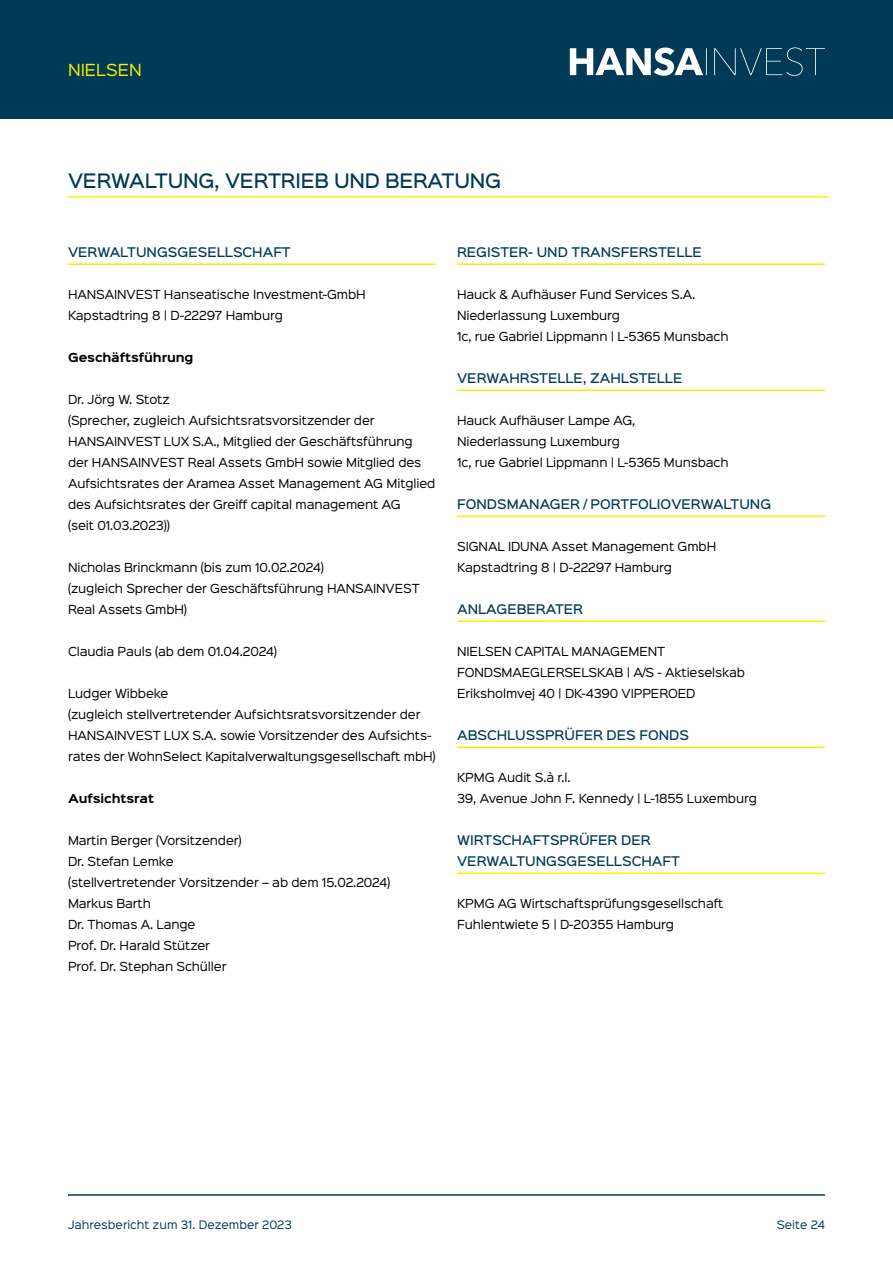
<style>
.page{position:relative;width:893px;height:1263px;background:#fff}
.page>*{position:absolute;margin:0;border:0;box-sizing:border-box;transform-origin:0 0}
.t1{font:500 18px "Sinkin Sans 500";letter-spacing:-.01em;color:#003a56}
.t2{font:15px "Sinkin Sans 400";color:#ffed00}
.t3{font:500 12px/21px "Sinkin Sans 500";color:#003a56}
.t4{font:11.25px/21px "Sinkin Sans 400";letter-spacing:-.01em;color:#000}
.t5{font:700 11.25px "Sinkin Sans 700";letter-spacing:-.01em;color:#000}
.t6{font:10.5px "Sinkin Sans 400";color:#003a56}
</style>
<div class="page">
<div style="left:0;top:0;width:893px;height:119px;background:#003a56"></div>
<svg style="left:570px;top:47px;width:255px;height:29px"></svg>
<hr style="left:68px;top:1194px;width:757px;height:2px;background:#003a56">
<hr style="left:68px;top:196px;width:761px;height:2px;background:#ffed00">
<hr style="left:68px;top:263px;width:368px;height:2px;background:#ffed00">
<hr style="left:457px;top:263px;width:368px;height:2px;background:#ffed00">
<hr style="left:457px;top:389px;width:368px;height:2px;background:#ffed00">
<hr style="left:457px;top:515px;width:368px;height:2px;background:#ffed00">
<hr style="left:457px;top:620px;width:368px;height:2px;background:#ffed00">
<hr style="left:457px;top:746px;width:368px;height:2px;background:#ffed00">
<hr style="left:457px;top:872px;width:368px;height:2px;background:#ffed00">
<h2 class="t2" style="left:68px;top:57px;width:75px">NIELSEN</h2>
<h1 class="t1" style="left:68px;top:165px;width:435px">VERWALTUNG, VERTRIEB UND BERATUNG</h1>
<p class="t3" style="left:68px;top:241px;width:224px">VERWALTUNGSGESELLSCHAFT</p>
<p class="t4" style="left:68px;top:283px;width:299px">HANSAINVEST Hanseatische Investment-GmbH<br>Kapstadtring 8 | D-22297 Hamburg</p>
<p class="t5" style="left:68px;top:352px;width:127px">Geschäftsführung</p>
<p class="t4" style="left:68px;top:388px;width:369px">Dr. Jörg W. Stotz<br>(Sprecher, zugleich Aufsichtsratsvorsitzender der HANSAINVEST LUX S.A., Mitglied der Geschäftsführung der HANSAINVEST Real Assets GmbH sowie Mitglied des Aufsichtsrates der Aramea Asset Management AG Mitglied des Aufsichtsrates der Greiff capital management AG<br>(seit 01.03.2023))</p>
<p class="t4" style="left:68px;top:556px;width:353px">Nicholas Brinckmann (bis zum 10.02.2024)<br>(zugleich Sprecher der Geschäftsführung HANSAINVEST<br>Real Assets GmbH)</p>
<p class="t4" style="left:68px;top:640px;width:210px">Claudia Pauls (ab dem 01.04.2024)</p>
<p class="t4" style="left:68px;top:682px;width:369px">Ludger Wibbeke<br>(zugleich stellvertretender Aufsichtsratsvorsitzender der HANSAINVEST LUX S.A. sowie Vorsitzender des Aufsichts&shy;rates der WohnSelect Kapitalverwaltungsgesellschaft mbH)</p>
<p class="t5" style="left:68px;top:793px;width:88px">Aufsichtsrat</p>
<p class="t4" style="left:68px;top:829px;width:324px">Martin Berger (Vorsitzender)<br>Dr. Stefan Lemke<br>(stellvertretender Vorsitzender – ab dem 15.02.2024)<br>Markus Barth<br>Dr. Thomas A. Lange<br>Prof. Dr. Harald Stützer<br>Prof. Dr. Stephan Schüller</p>
<p class="t3" style="left:457px;top:241px;width:246px">REGISTER- UND TRANSFERSTELLE</p>
<p class="t4" style="left:457px;top:283px;width:273px">Hauck &amp; Aufhäuser Fund Services S.A.<br>Niederlassung Luxemburg<br>1c, rue Gabriel Lippmann | L-5365 Munsbach</p>
<p class="t3" style="left:457px;top:367px;width:227px">VERWAHRSTELLE, ZAHLSTELLE</p>
<p class="t4" style="left:457px;top:409px;width:273px">Hauck Aufhäuser Lampe AG,<br>Niederlassung Luxemburg<br>1c, rue Gabriel Lippmann | L-5365 Munsbach</p>
<p class="t3" style="left:457px;top:493px;width:316px">FONDSMANAGER / PORTFOLIOVERWALTUNG</p>
<p class="t4" style="left:457px;top:535px;width:261px">SIGNAL IDUNA Asset Management GmbH<br>Kapstadtring 8 | D-22297 Hamburg</p>
<p class="t3" style="left:457px;top:598px;width:128px">ANLAGEBERATER</p>
<p class="t4" style="left:457px;top:640px;width:289px">NIELSEN CAPITAL MANAGEMENT<br>FONDSMAEGLERSELSKAB | A/S - Aktieselskab<br>Eriksholmvej 40 | DK-4390 VIPPEROED</p>
<p class="t3" style="left:457px;top:724px;width:233px">ABSCHLUSSPRÜFER DES FONDS</p>
<p class="t4" style="left:457px;top:766px;width:301px">KPMG Audit S.à r.l.<br>39, Avenue John F. Kennedy | L-1855 Luxemburg</p>
<p class="t3" style="left:457px;top:829px;width:224px">WIRTSCHAFTSPRÜFER DER<br>VERWALTUNGSGESELLSCHAFT</p>
<p class="t4" style="left:457px;top:892px;width:268px">KPMG AG Wirtschaftsprüfungsgesellschaft<br>Fuhlentwiete 5 | D-20355 Hamburg</p>
<p class="t6" style="left:68px;top:1216px;width:225px">Jahresbericht zum 31. Dezember 2023</p>
<p class="t6" style="left:777px;top:1216px;width:50px">Seite 24</p>
</div>
